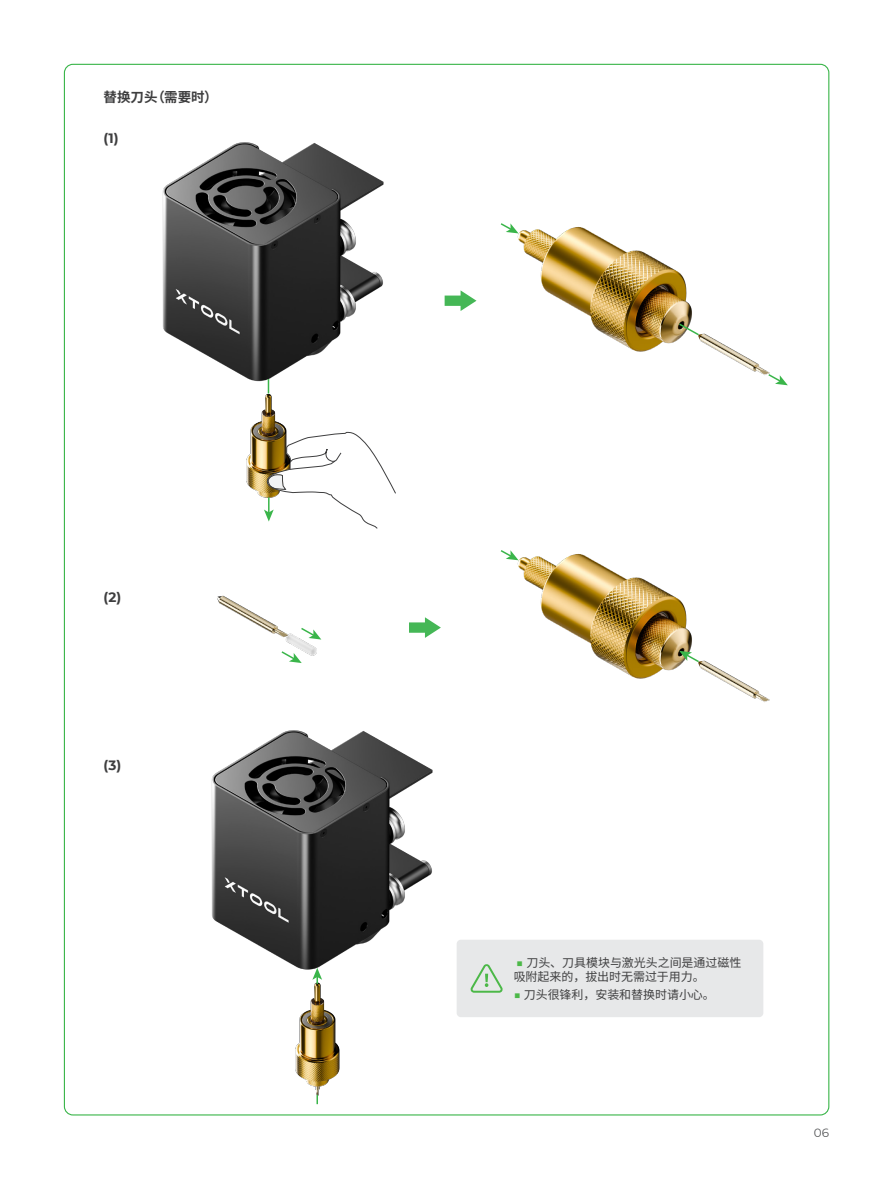
<style>
.page{position:relative;width:893px;height:1191px;background:#fff}
.page>*{position:absolute;margin:0;border:0;box-sizing:border-box;transform-origin:0 0}
.t1{font:700 13.5px "Montserrat";color:#3e3e3f}
.t2{font:700 13.5px "Noto Sans SC";color:#3e3e3f}
.t3{font:12px/13.5px "Noto Sans SC";letter-spacing:-.005em;color:#3f3f40}
.t4{font:12px "Montserrat";color:#58595b}
.s1{font-family:"Montserrat";color:#4cb848}
</style>
<div class="page">
<img style="left:162px;top:142px;width:222px;height:290px">
<img style="left:229px;top:388px;width:79px;height:110px">
<svg style="left:268px;top:379px;width:1px;height:14px"></svg>
<svg style="left:264px;top:432px;width:132px;height:97px"></svg>
<img style="left:211px;top:730px;width:222px;height:240px">
<img style="left:295px;top:984px;width:45px;height:112px">
<svg style="left:316px;top:1094px;width:2px;height:10px"></svg>
<svg style="left:312px;top:967px;width:10px;height:17px"></svg>
<svg style="left:409px;top:617px;width:32px;height:21px"></svg>
<img style="left:517px;top:554px;width:253px;height:148px">
<svg style="left:679px;top:651px;width:22px;height:12px"></svg>
<svg style="left:500px;top:550px;width:19px;height:10px"></svg>
<svg style="left:445px;top:290px;width:31px;height:21px"></svg>
<img style="left:517px;top:227px;width:253px;height:148px">
<svg style="left:677px;top:322px;width:24px;height:15px"></svg>
<svg style="left:767px;top:373px;width:21px;height:12px"></svg>
<svg style="left:500px;top:223px;width:19px;height:10px"></svg>
<svg style="left:289px;top:658px;width:13px;height:5px"></svg>
<img style="left:217px;top:595px;width:101px;height:63px">
<div style="left:457px;top:939px;width:306px;height:78px;background:#e7e8e9;border-radius:4px"></div>
<svg style="left:470px;top:964px;width:33px;height:28px"></svg>
<p class="t2" style="left:104px;top:89px;width:116px">替换刀头（需要时）</p>
<p class="t1" style="left:104px;top:128px;width:17px">(1)</p>
<p class="t1" style="left:104px;top:587px;width:19px">(2)</p>
<p class="t1" style="left:104px;top:755px;width:19px">(3)</p>
<p class="t3" style="left:514px;top:956px;width:229px"><span class="s1">■</span> 刀头、刀具模块与激光头之间是通过磁性吸附起来的，拔出时无需过于用力。</p>
<p class="t3" style="left:514px;top:988px;width:203px"><span class="s1">■</span> 刀头很锋利，安装和替换时请小心。</p>
<p class="t4" style="left:814px;top:1124px;width:17px">06</p>
</div>
